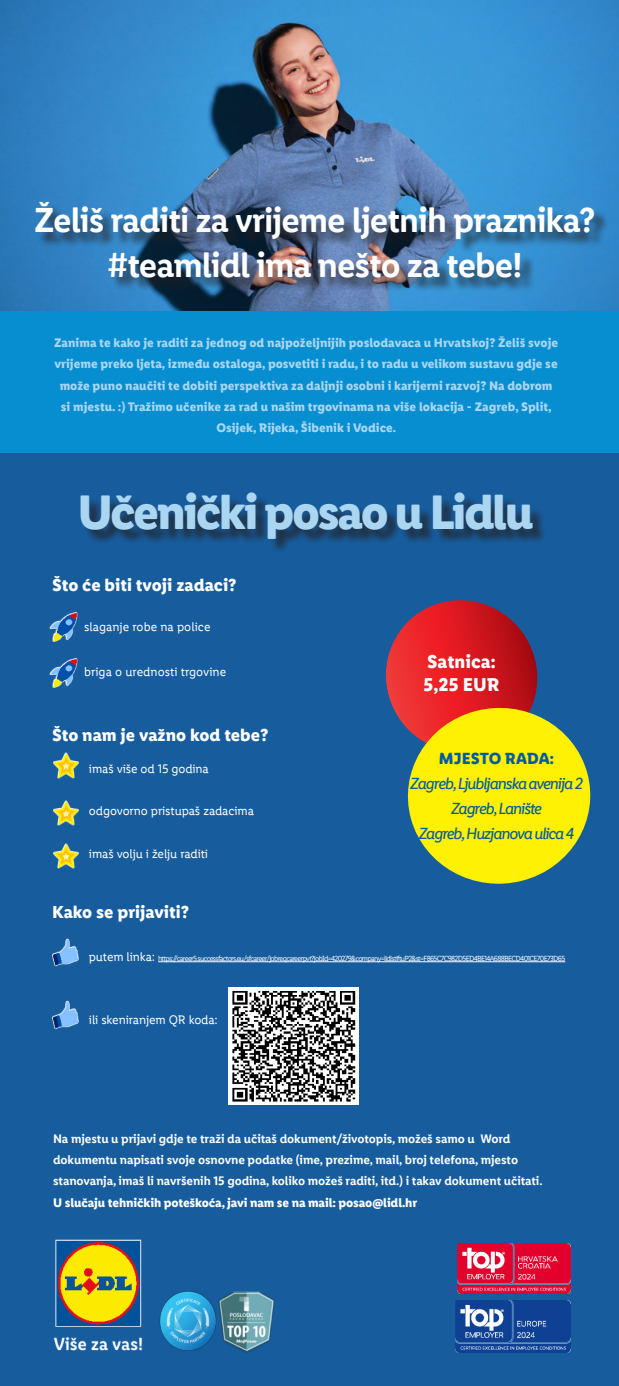
<style>
.page{position:relative;width:619px;height:1386px;background:#fff}
.page>*{position:absolute;margin:0;border:0;box-sizing:border-box;transform-origin:0 0}
.t1{font:700 48.75px "Lidl Font Pro";letter-spacing:-.05em;color:#aad6f2}
.t2{font:600 35px/44.1px "Lidl Font Pro";letter-spacing:-.03em;color:#fff;text-align:center}
.t3{font:700 18.75px/22.5px "Lidl Font Pro";color:#fff}
.t4{font:700 17.5px "Lidl Font Pro";color:#fff}
.t5{font:italic 16.25px/25px "Lidl Font Pro";letter-spacing:-.07em;color:#015aa2;text-align:center}
.t6{font:700 16.25px "Lidl Font Pro";letter-spacing:-.005em;color:#015aa2}
.t7{font:700 12.5px/21.2px "Lidl Font Pro";color:#aad6f2;text-align:center}
.t8{font:600 12.5px/21.2px "Lidl Font Pro";letter-spacing:-.01em;color:#fff}
.t9{font:12.5px "Lidl Font Pro";letter-spacing:-.01em;color:#fff}
.t10{font:700 12.5px "Lidl Font Pro";letter-spacing:-.01em;color:#fff}
.t11{font:7.5px "Lidl Font Pro";letter-spacing:-.09em;color:#fff}
.s1{font-size:12.5px}
</style>
<div class="page">
<div style="left:0;top:292px;width:619px;height:162px;background:#068ed0"></div>
<div style="left:0;top:454px;width:619px;height:931px;background:#175d9e"></div>
<img style="left:53px;top:1239px;width:90px;height:112px">
<img style="left:222px;top:1291px;width:53px;height:62px">
<img style="left:159px;top:1291px;width:63px;height:60px">
<svg style="left:386px;top:600px;width:152px;height:116px"></svg>
<img style="left:457px;top:1243px;width:113px;height:50px">
<img style="left:456px;top:1300px;width:114px;height:52px">
<img style="left:0;top:0;width:619px;height:310px">
<div style="left:82px;top:494px;width:466px;height:60px;background:#231f20;opacity:.75"></div>
<div style="left:37px;top:204px;width:572px;height:88px;background:#231f20;opacity:.75"></div>
<hr style="left:158px;top:961px;width:407px;height:1px;background:#fff">
<img style="left:49px;top:612px;width:29px;height:29px">
<img style="left:49px;top:658px;width:29px;height:29px">
<img style="left:53px;top:752px;width:26px;height:26px">
<img style="left:53px;top:800px;width:26px;height:25px">
<img style="left:53px;top:843px;width:26px;height:25px">
<img style="left:52px;top:938px;width:27px;height:29px">
<img style="left:52px;top:1000px;width:27px;height:30px">
<svg style="left:398px;top:698px;width:193px;height:186px;fill:#fff101"></svg>
<img style="left:228px;top:988px;width:130px;height:116px">
<h2 class="t2" style="left:34px;top:199px;width:562px">Želiš raditi za vrijeme ljetnih praznika? #teamlidl ima nešto za tebe!</h2>
<p class="t7" style="left:54px;top:332px;width:505px">Zanima te kako je raditi za jednog od najpoželjnijih poslodavaca u Hrvatskoj? Želiš svoje vrijeme preko ljeta, između ostaloga, posvetiti i radu, i to radu u velikom sustavu gdje se može puno naučiti te dobiti perspektiva za daljnji osobni i karijerni razvoj? Na dobrom si mjestu. :) Tražimo učenike za rad u našim trgovinama na više lokacija - Zagreb, Split, Osijek, Rijeka, Šibenik i Vodice.</p>
<h1 class="t1" style="left:78px;top:482px;width:458px">Učenički posao u Lidlu</h1>
<h3 class="t4" style="left:52px;top:574px;width:186px">Što će biti tvoji zadaci?</h3>
<p class="t9" style="left:84px;top:621px;width:128px">slaganje robe na police</p>
<p class="t9" style="left:84px;top:666px;width:144px">briga o urednosti trgovine</p>
<h3 class="t4" style="left:52px;top:724px;width:218px">Što nam je važno kod tebe?</h3>
<p class="t9" style="left:89px;top:763px;width:121px">imaš više od 15 godina</p>
<p class="t9" style="left:89px;top:805px;width:166px">odgovorno pristupaš zadacima</p>
<p class="t9" style="left:89px;top:846px;width:121px">imaš volju i želju raditi</p>
<h3 class="t3" style="left:423px;top:650px;width:77px">Satnica:<br>5,25 EUR</h3>
<h3 class="t6" style="left:439px;top:748px;width:117px">MJESTO RADA:</h3>
<h3 class="t5" style="left:410px;top:772px;width:174px">Zagreb,Ljubljanska avenija 2<br>Zagreb,Lanište<br>Zagreb,Huzjanova ulica 4</h3>
<h3 class="t4" style="left:52px;top:901px;width:138px">Kako se prijaviti?</h3>
<p class="t11" style="left:89px;top:954px;width:478px"><span class="s1">putem linka:</span> https://career5.successfactors.eu/sfcareer/jobreqcareerpvt?jobId=420279&amp;company=lidlstiftuP2&amp;st=F865C7C982D5ED4BE14A688BECD401CE70E73D65</p>
<p class="t9" style="left:89px;top:1014px;width:130px">ili skeniranjem QR koda:</p>
<p class="t8" style="left:53px;top:1128px;width:491px">Na mjestu u prijavi gdje te traži da učitaš dokument/životopis, možeš samo u Word dokumentu napisati svoje osnovne podatke (ime, prezime, mail, broj telefona, mjesto stanovanja, imaš li navršenih 15 godina, koliko možeš raditi, itd.) i takav dokument učitati.</p>
<p class="t10" style="left:53px;top:1194px;width:365px">U slučaju tehničkih poteškoća, javi nam se na mail: posao@lidl.hr</p>
</div>
